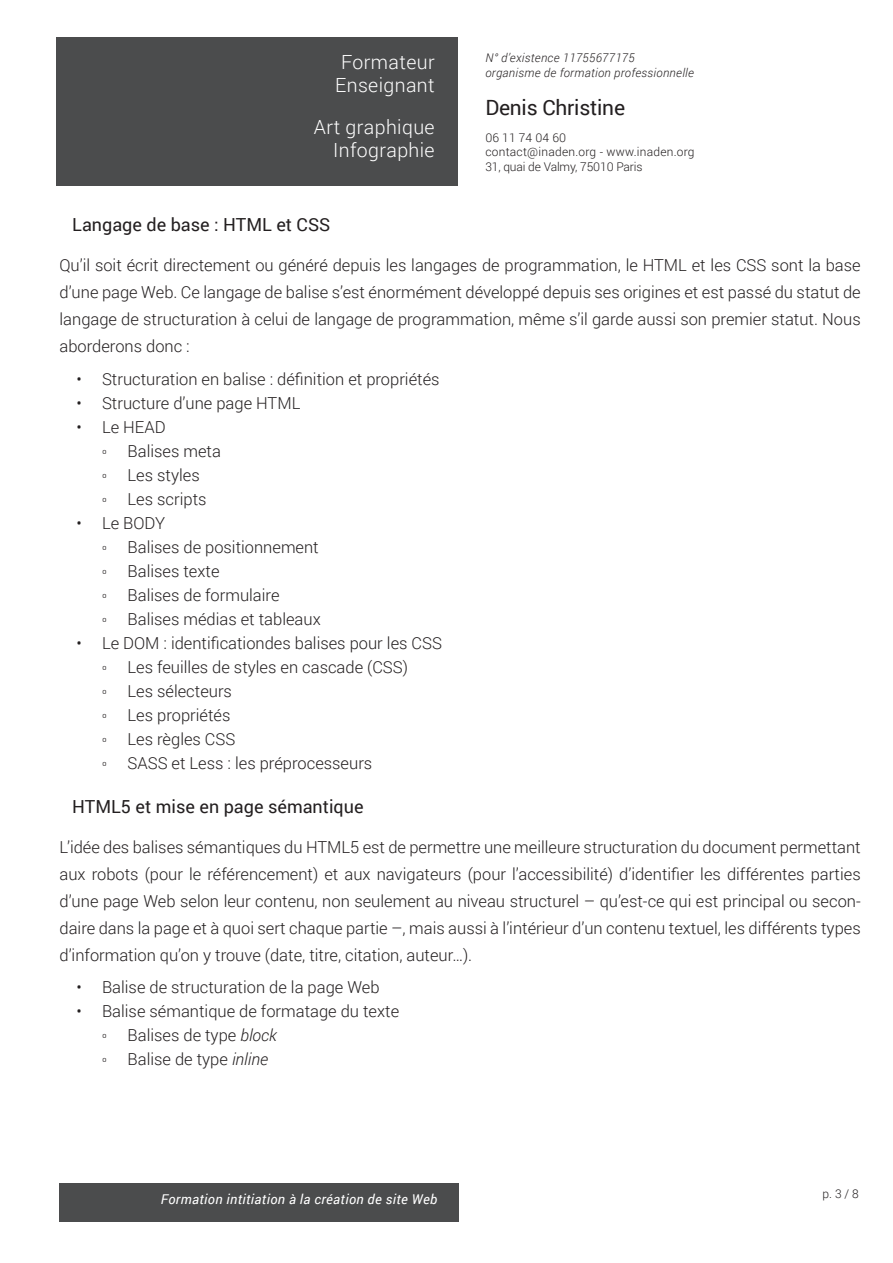
<style>
.page{position:relative;width:893px;height:1263px;background:#fff}
.page>*{position:absolute;margin:0;border:0;box-sizing:border-box;transform-origin:0 0}
.t1{font:21px "Roboto";letter-spacing:-.01em;color:#231f20}
.t2{font:300 19.5px/23px "Roboto";letter-spacing:.02em;color:#fff;text-align:center}
.titre3{font:18px "Roboto";color:#231f20}
.t3{font:300 16.5px/27px "Roboto";color:#231f20;text-align:justify}
.t4{font:italic 13.5px "Roboto";letter-spacing:.025em;color:#fff}
.t5{font:300 12px/14.4px "Roboto";letter-spacing:.01em;color:#231f20}
.t6{font:italic 300 12px/15px "Roboto";letter-spacing:.025em;color:#231f20}
.t7{font:300 10.5px "Roboto";color:#231f20}
.s1{font-style:italic}
</style>
<div class="page">
<div style="left:60px;top:1183px;width:399px;height:38px;background:#4b4c4d"></div>
<div style="left:57px;top:37px;width:401px;height:149px;background:#4b4c4d"></div>
<p class="t2" style="left:335px;top:50px;width:101px">Formateur<br>Enseignant</p>
<p class="t2" style="left:314px;top:115px;width:122px;text-align:right">Art graphique<br>Infographie</p>
<p class="t6" style="left:485px;top:49px;width:210px">N° d’existence 11755677175<br>organisme de formation professionnelle</p>
<p class="t1" style="left:485px;top:92px;width:141px">Denis Christine</p>
<p class="t5" style="left:485px;top:130px;width:211px">06 11 74 04 60<br>contact@inaden.org - www.inaden.org<br>31, quai de Valmy, 75010 Paris</p>
<p class="titre3" style="left:72px;top:212px;width:260px">Langage de base : HTML et CSS</p>
<p class="t3" style="left:60px;top:251px;width:803px">Qu’il soit écrit directement ou généré depuis les langages de programmation, le HTML et les CSS sont la base d’une page Web. Ce langage de balise s’est énormément développé depuis ses origines et est passé du statut de langage de structuration à celui de langage de programmation, même s’il garde aussi son premier statut. Nous aborderons donc :</p>
<p class="t3" style="left:77px;top:365px;width:365px">• Structuration en balise : définition et propriétés</p>
<p class="t3" style="left:77px;top:389px;width:225px">• Structure d’une page HTML</p>
<p class="t3" style="left:77px;top:413px;width:91px">• Le HEAD</p>
<p class="t7" style="left:102px;top:443px;width:6px">Ǔ</p>
<p class="t3" style="left:128px;top:437px;width:95px">Balises meta</p>
<p class="t7" style="left:102px;top:467px;width:6px">Ǔ</p>
<p class="t3" style="left:128px;top:461px;width:74px">Les styles</p>
<p class="t7" style="left:102px;top:491px;width:6px">Ǔ</p>
<p class="t3" style="left:128px;top:485px;width:80px">Les scripts</p>
<p class="t3" style="left:77px;top:509px;width:90px">• Le BODY</p>
<p class="t7" style="left:102px;top:539px;width:6px">Ǔ</p>
<p class="t3" style="left:128px;top:533px;width:193px">Balises de positionnement</p>
<p class="t7" style="left:102px;top:563px;width:6px">Ǔ</p>
<p class="t3" style="left:128px;top:557px;width:93px">Balises texte</p>
<p class="t7" style="left:102px;top:587px;width:6px">Ǔ</p>
<p class="t3" style="left:128px;top:581px;width:153px">Balises de formulaire</p>
<p class="t7" style="left:102px;top:611px;width:6px">Ǔ</p>
<p class="t3" style="left:128px;top:605px;width:195px">Balises médias et tableaux</p>
<p class="t3" style="left:77px;top:629px;width:367px">• Le DOM : identificationdes balises pour les CSS</p>
<p class="t7" style="left:102px;top:659px;width:6px">Ǔ</p>
<p class="t3" style="left:128px;top:653px;width:282px">Les feuilles de styles en cascade (CSS)</p>
<p class="t7" style="left:102px;top:683px;width:6px">Ǔ</p>
<p class="t3" style="left:128px;top:677px;width:106px">Les sélecteurs</p>
<p class="t7" style="left:102px;top:707px;width:6px">Ǔ</p>
<p class="t3" style="left:128px;top:701px;width:104px">Les propriétés</p>
<p class="t7" style="left:102px;top:731px;width:6px">Ǔ</p>
<p class="t3" style="left:128px;top:725px;width:109px">Les règles CSS</p>
<p class="t7" style="left:102px;top:755px;width:6px">Ǔ</p>
<p class="t3" style="left:128px;top:749px;width:246px">SASS et Less : les préprocesseurs</p>
<p class="titre3" style="left:72px;top:794px;width:293px">HTML5 et mise en page sémantique</p>
<p class="t3" style="left:60px;top:833px;width:803px">L’idée des balises sémantiques du HTML5 est de permettre une meilleure structuration du document permettant aux robots (pour le référencement) et aux navigateurs (pour l’accessibilité) d’identifier les différentes parties d’une page Web selon leur contenu, non seulement au niveau structurel – qu’est-ce qui est principal ou secon&shy;daire dans la page et à quoi sert chaque partie –, mais aussi à l’intérieur d’un contenu textuel, les différents types d’information qu’on y trouve (date, titre, citation, auteur…).</p>
<p class="t3" style="left:77px;top:973px;width:304px">• Balise de structuration de la page Web</p>
<p class="t3" style="left:77px;top:997px;width:324px">• Balise sémantique de formatage du texte</p>
<p class="t7" style="left:102px;top:1027px;width:6px">Ǔ</p>
<p class="t3" style="left:128px;top:1021px;width:151px">Balises de type <span class="s1">block</span></p>
<p class="t7" style="left:102px;top:1051px;width:6px">Ǔ</p>
<p class="t3" style="left:128px;top:1045px;width:142px">Balise de type <span class="s1">inline</span></p>
<p class="t4" style="left:161px;top:1190px;width:278px">Formation intitiation à la création de site Web</p>
<p class="t5" style="left:823px;top:1186px;width:38px">p. 3 / 8</p>
</div>
